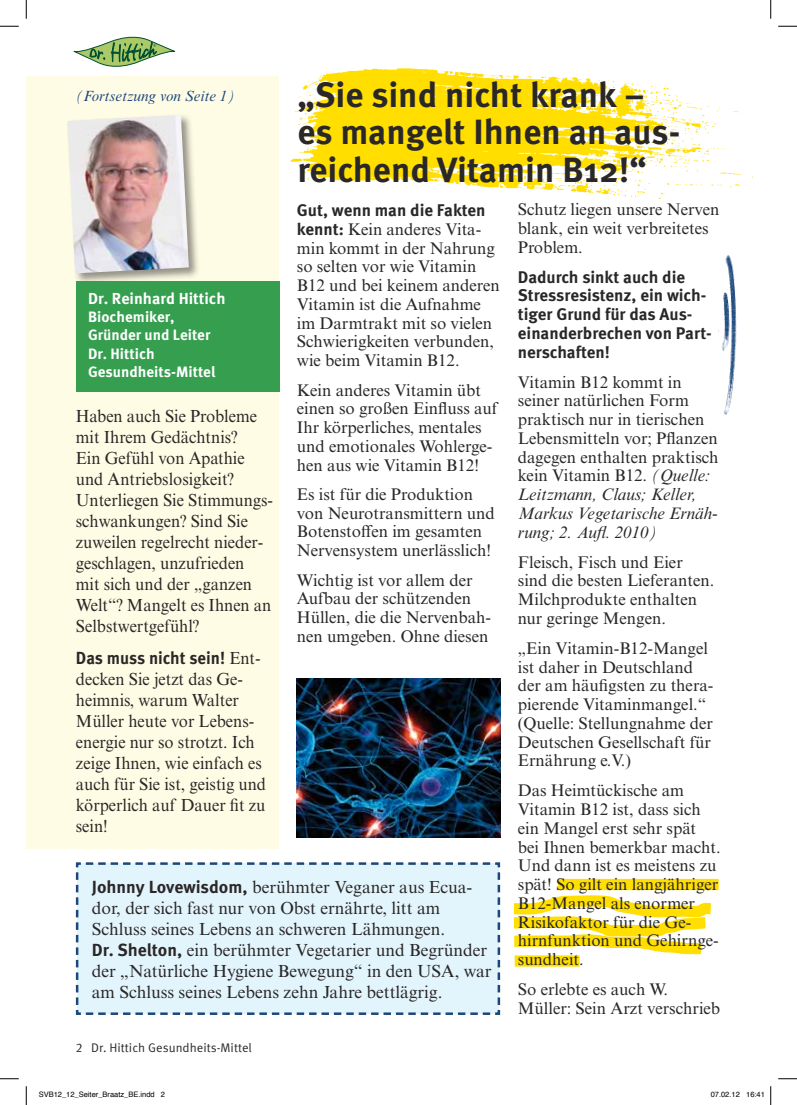
<style>
.page{position:relative;width:797px;height:1105px;background:#fff}
.page>*{position:absolute;margin:0;border:0;box-sizing:border-box;transform-origin:0 0}
.t1{font:700 35px/37.5px "Meta OT";color:#2a2728}
.t2{font:17.5px/21px "Times NRMT Std";color:#2a2728;scale:.95 1}
.t3{font:17.5px/21px "Times NRMT Std";color:#2a2728}
.t4{font:700 17.5px "Meta OT";color:#2a2728;scale:.95 1}
.t5{font:16.88px/18.8px "Times NRMT Std";color:#2a2728}
.t6{font:700 16.88px/18.8px "Meta OT";color:#2a2728}
.t7{font:700 16px "Meta OT";color:#fff}
.t8{font:700 15px/18.1px "Meta OT";color:#fff}
.t9{font:italic 15px "Times NRMT Std";color:#1b477a}
.t10{font:12.5px "Meta OT";color:#2a2728}
.t11{font:7.5px "Helvetica";color:#000}
.s1{font-family:"Times NRMT Std";font-weight:400}
.s2{font-family:"Meta OT";font-weight:700}
.s3{font-style:italic}
</style>
<div class="page">
<svg style="left:74px;top:37px;width:101px;height:30px"></svg>
<div style="left:558px;top:879px;width:160px;height:11px;background:#ffde00"></div>
<div style="left:514px;top:955px;width:65px;height:12px;background:#ffde00"></div>
<svg style="left:513px;top:895px;width:198px;height:60px"></svg>
<img style="left:290px;top:68px;width:463px;height:136px">
<div style="left:26px;top:76px;width:253px;height:772px;background:#fffce5"></div>
<img style="left:297px;top:678px;width:203px;height:160px">
<div style="left:66px;top:114px;width:134px;height:171px;background:#2a2728;opacity:.5"></div>
<img style="left:67px;top:115px;width:122px;height:158px">
<div style="left:76px;top:281px;width:203px;height:110px;background:#369f4f"></div>
<div style="left:75px;top:862px;width:426px;height:153px;background:#e3f5fc"></div>
<img style="left:718px;top:255px;width:19px;height:160px">
<svg style="left:0;top:25px;width:19px;height:2px"></svg>
<svg style="left:778px;top:25px;width:19px;height:2px"></svg>
<svg style="left:0;top:1078px;width:19px;height:1px"></svg>
<svg style="left:778px;top:1078px;width:19px;height:1px"></svg>
<svg style="left:25px;top:0;width:2px;height:19px"></svg>
<svg style="left:25px;top:1086px;width:2px;height:19px"></svg>
<svg style="left:770px;top:0;width:1px;height:19px"></svg>
<svg style="left:770px;top:1086px;width:1px;height:19px"></svg>
<p class="t9" style="left:76px;top:88px;width:160px">(Fortsetzung von Seite 1)</p>
<h1 class="t1" style="left:297px;top:76px;width:384px">„Sie sind nicht krank – es mangelt Ihnen an aus&shy;reichend Vitamin B12!“</h1>
<p class="t7" style="left:88px;top:288px;width:139px">Dr. Reinhard Hittich</p>
<p class="t8" style="left:88px;top:308px;width:129px">Biochemiker,<br>Gründer und Leiter<br>Dr. Hittich<br>Gesundheits-Mittel</p>
<p class="t2" style="left:76px;top:406px;width:209px">Haben auch Sie Probleme mit Ihrem Gedächtnis?<br>Ein Gefühl von Apathie und Antriebslosigkeit?<br>Unterliegen Sie Stimmungs&shy;schwankungen? Sind Sie zuweilen regelrecht nieder&shy;geschlagen, unzufrieden<br>mit sich und der „ganzen<br>Welt“? Mangelt es Ihnen an<br>Selbstwertgefühl?</p>
<p class="t4" style="left:76px;top:647px;width:196px">Das muss nicht sein! <span class="s1">Ent-</span></p>
<p class="t2" style="left:76px;top:669px;width:202px">decken Sie jetzt das Ge&shy;heimnis, warum Walter<br>Müller heute vor Lebens&shy;energie nur so strotzt. Ich zeige Ihnen, wie einfach es auch für Sie ist, geistig und körperlich auf Dauer fit zu sein!</p>
<p class="t6" style="left:297px;top:201px;width:190px">Gut, wenn man die Fakten</p>
<p class="t5" style="left:297px;top:220px;width:204px"><span class="s2">kennt:</span> Kein anderes Vita&shy;min kommt in der Nahrung so selten vor wie Vitamin<br>B12 und bei keinem anderen<br>Vitamin ist die Aufnahme im Darmtrakt mit so vielen<br>Schwierigkeiten verbunden, wie beim Vitamin B12.</p>
<p class="t5" style="left:297px;top:380px;width:202px">Kein anderes Vitamin übt einen so großen Einfluss auf<br>Ihr körperliches, mentales und emotionales Wohlerge&shy;hen aus wie Vitamin B12!</p>
<p class="t5" style="left:297px;top:485px;width:199px">Es ist für die Produktion von Neurotransmittern und<br>Botenstoffen im gesamten<br>Nervensystem unerlässlich!</p>
<p class="t5" style="left:297px;top:570px;width:196px">Wichtig ist vor allem der<br>Aufbau der schützenden<br>Hüllen, die die Nervenbah&shy;nen umgeben. Ohne diesen</p>
<p class="t3" style="left:92px;top:877px;width:401px"><span class="s2">Johnny Lovewisdom,</span> berühmter Veganer aus Ecua&shy;dor, der sich fast nur von Obst ernährte, litt am Schluss seines Lebens an schweren Lähmungen.<br><span class="s2">Dr. Shelton,</span> ein berühmter Vegetarier und Begründer der „Natürliche Hygiene Bewegung“ in den USA, war am Schluss seines Lebens zehn Jahre bettlägrig.</p>
<p class="t10" style="left:76px;top:1040px;width:177px">2 Dr. Hittich Gesundheits-Mittel</p>
<p class="t5" style="left:518px;top:200px;width:203px">Schutz liegen unsere Nerven blank, ein weit verbreitetes<br>Problem.</p>
<p class="t6" style="left:518px;top:268px;width:195px">Dadurch sinkt auch die<br>Stressresistenz, ein wich&shy;tiger Grund für das Aus&shy;einanderbrechen von Part&shy;nerschaften!</p>
<p class="t5" style="left:518px;top:373px;width:202px">Vitamin B12 kommt in seiner natürlichen Form praktisch nur in tierischen<br>Lebensmitteln vor; Pflanzen dagegen enthalten praktisch kein Vitamin B12. <span class="s3">(Quelle:<br>Leitzmann, Claus; Keller,<br>Markus Vegetarische Ernäh&shy;rung; 2. Aufl. 2010)</span></p>
<p class="t5" style="left:518px;top:552px;width:198px">Fleisch, Fisch und Eier sind die besten Lieferanten.<br>Milchprodukte enthalten nur geringe Mengen.</p>
<p class="t5" style="left:518px;top:639px;width:197px">„Ein Vitamin-B12-Mangel ist daher in Deutschland der am häufigsten zu thera&shy;pierende Vitaminmangel.“ (Quelle: Stellungnahme der<br>Deutschen Gesellschaft für<br>Ernährung e.V.)</p>
<p class="t5" style="left:518px;top:781px;width:204px">Das Heimtückische am<br>Vitamin B12 ist, dass sich ein Mangel erst sehr spät bei Ihnen bemerkbar macht.<br>Und dann ist es meistens zu spät! So gilt ein langjähriger<br>B12-Mangel als enormer<br>Risikofaktor für die Ge&shy;hirnfunktion und Gehirnge&shy;sundheit.</p>
<p class="t5" style="left:518px;top:980px;width:204px">So erlebte es auch W.<br>Müller: Sein Arzt verschrieb</p>
<p class="t11" style="left:39px;top:1089px;width:128px">SVB12_12_Seiter_Braatz_BE.indd 2</p>
<p class="t11" style="left:710px;top:1089px;width:56px">07.02.12 16:41</p>
</div>
